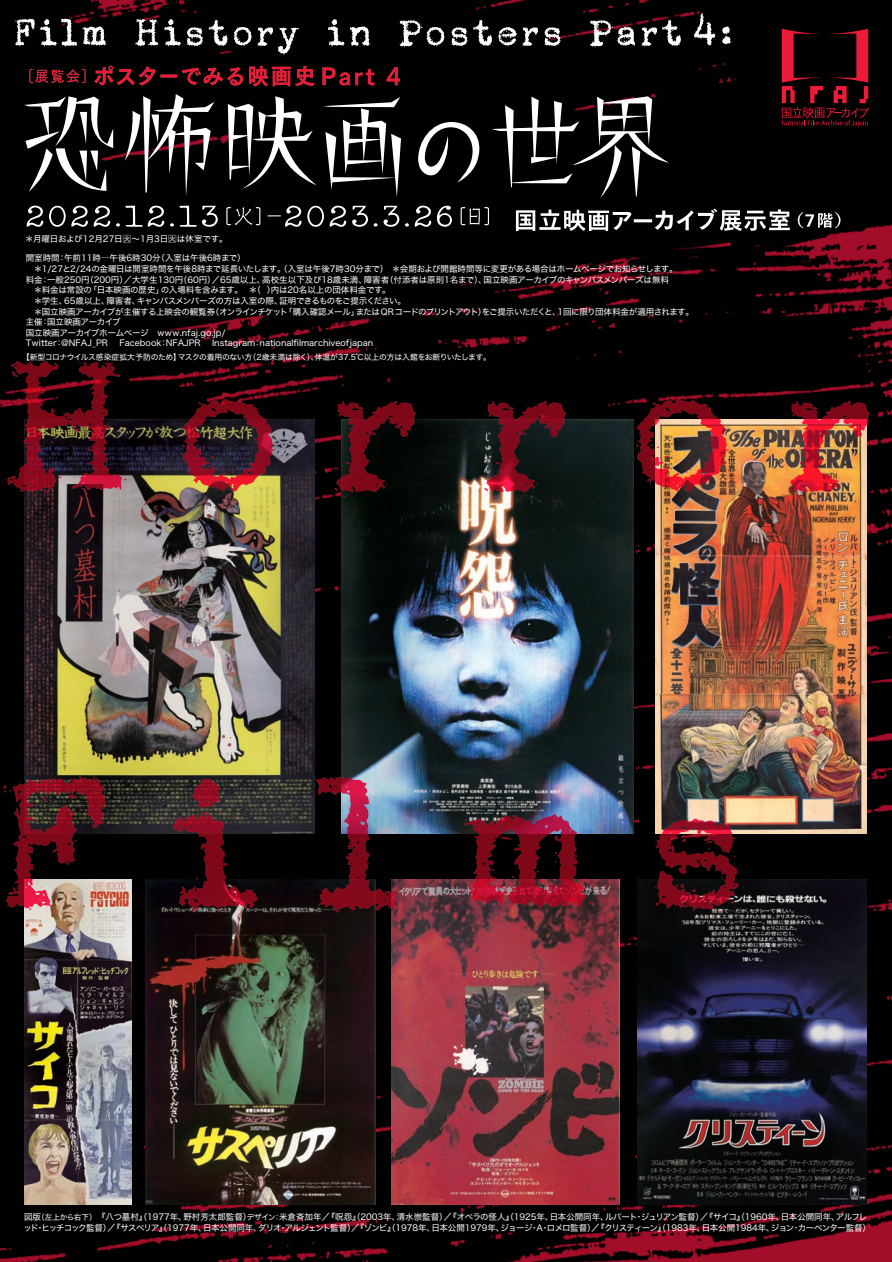
<style>
.page{position:relative;width:892px;height:1262px;background:#fff}
.page>*{position:absolute;margin:0;border:0;box-sizing:border-box;transform-origin:0 0}
.段落スタイル_1{font:8.55px "Hira Kaku Std W4";letter-spacing:-.01em;color:#fff}
.段落スタイル_1-2{font:8.55px "Hira Kaku Std W4";letter-spacing:-.03em;color:#fff}
.段落スタイル_1-3{font:8.55px "Hira Kaku Std W4";letter-spacing:-.09em;color:#fff}
.段落スタイル_1-4{font:8.55px "Hira Kaku Std W4";letter-spacing:-.035em;color:#fff}
.段落スタイル_1-5{font:8.55px "Hiragino Sans W4";letter-spacing:-.01em;color:#fff}
.段落スタイル_1-6{font:8.55px "Hira Kaku Std W4";letter-spacing:-.085em;color:#fff}
.段落スタイル_1-7{font:8.55px "Hira Kaku Std W4";letter-spacing:-.045em;color:#fff}
.段落スタイル_1-8{font:8.55px "Hira Kaku Std W4";letter-spacing:-.04em;color:#fff}
.段落スタイル_1-9{font:8.55px "Hira Kaku Std W4";letter-spacing:-.08em;color:#fff}
.段落スタイル_1-10{font:8.55px "Hira Kaku Std W4";letter-spacing:-.065em;color:#fff}
.段落スタイル_1-11{font:8.55px "Hira Kaku Std W4";letter-spacing:-.07em;color:#fff}
.段落スタイル_1-12{font:8.55px "Hira Kaku Std W4";letter-spacing:-.13em;color:#fff}
.段落スタイル_1-13{font:8.55px "Hira Kaku Std W4";letter-spacing:-.11em;color:#fff}
.t1{font:7.8px "Hira Kaku Std W4";letter-spacing:-.025em;color:#fff}
.t2{font:7.8px "Hira Kaku Std W4";letter-spacing:-.05em;color:#fff}
.t3{font:7.8px "Hira Kaku Std W4";letter-spacing:-.005em;color:#fff}
.t4{font:7.8px "Hira Kaku Std W4";letter-spacing:-.045em;color:#fff}
.段落スタイル_1-14{font:7.65px "Hira Kaku Std W4";letter-spacing:-.04em;color:#fff}
.s1{font-size:7.65px}
</style>
<div class="page">
<div style="left:0;top:0;width:891px;height:172px;background:#020101"></div>
<img style="left:0;top:172px;width:891px;height:461px">
<img style="left:0;top:633px;width:891px;height:629px">
<img style="left:24px;top:913px;width:107px;height:291px">
<img style="left:637px;top:880px;width:229px;height:324px">
<img style="left:391px;top:913px;width:228px;height:291px">
<img style="left:145px;top:913px;width:230px;height:291px">
<img style="left:341px;top:498px;width:292px;height:277px">
<img style="left:24px;top:498px;width:291px;height:277px">
<img style="left:655px;top:498px;width:211px;height:336px">
<img style="left:3px;top:775px;width:736px;height:138px">
<img style="left:7px;top:360px;width:863px;height:138px">
<svg style="left:516px;top:209px;width:324px;height:22px"></svg>
<svg style="left:15px;top:13px;width:715px;height:42px;background:#2a2727"></svg>
<svg style="left:781px;top:29px;width:88px;height:98px;background:#3f070f"></svg>
<svg style="left:94px;top:66px;width:306px;height:20px;background:#4e0c14"></svg>
<svg style="left:323px;top:97px;width:78px;height:100px"></svg>
<svg style="left:228px;top:96px;width:89px;height:93px"></svg>
<svg style="left:125px;top:94px;width:89px;height:103px"></svg>
<svg style="left:418px;top:122px;width:62px;height:61px"></svg>
<svg style="left:491px;top:96px;width:178px;height:102px;background:#2d2c2c"></svg>
<svg style="left:24px;top:96px;width:89px;height:96px"></svg>
<svg style="left:27px;top:206px;width:462px;height:21px;background:#343333"></svg>
<svg style="left:29px;top:69px;width:56px;height:14px"></svg>
<p class="段落スタイル_1-5" style="left:25px;top:231px;width:204px">＊月曜日および12月27日火～1月3日火は休室です。</p>
<p class="段落スタイル_1" style="left:64px;top:252px;width:183px">午前11時―午後6時30 （分入室は午後6時まで(</p>
<p class="段落スタイル_1" style="left:26px;top:252px;width:36px">開室時間</p>
<p class="段落スタイル_1-2" style="left:26px;top:262px;width:653px">　＊1/27と2/24の金曜日は開室時間を午後8時まで延長いたします。（入室は午後7時30分まで）　＊会期および開館時間等に変更がある場合はホームページでお知らせします。</p>
<p class="段落スタイル_1-7" style="left:483px;top:273px;width:187px">国立映画アーカイブのキャンパスメンバーズは無料</p>
<p class="段落スタイル_1" style="left:58px;top:252px;width:10px">：</p>
<p class="段落スタイル_1" style="left:47px;top:273px;width:170px">一般250 （円 200円／）大学生130 （円 60円）</p>
<p class="段落スタイル_1" style="left:385px;top:273px;width:103px">（付添者は原則1名まで）、</p>
<p class="段落スタイル_1" style="left:211px;top:273px;width:55px">／65歳以上、</p>
<p class="段落スタイル_1" style="left:262px;top:273px;width:106px">高校生以下及び18歳未満、</p>
<p class="段落スタイル_1" style="left:364px;top:273px;width:27px">障害者</p>
<p class="段落スタイル_1" style="left:26px;top:273px;width:19px">料金</p>
<p class="段落スタイル_1" style="left:41px;top:273px;width:10px">：</p>
<p class="段落スタイル_1" style="left:271px;top:284px;width:121px">内は20名以上の団体料金です。</p>
<p class="段落スタイル_1" style="left:89px;top:284px;width:77px">「日本映画の歴史」</p>
<p class="段落スタイル_1-2" style="left:161px;top:284px;width:116px">の入場料を含みます。　＊（ ）</p>
<p class="段落スタイル_1" style="left:26px;top:284px;width:68px">　＊料金は常設の</p>
<p class="段落スタイル_1-4" style="left:137px;top:294px;width:147px">キャンパスメンバーズの方は入室の際、</p>
<p class="段落スタイル_1" style="left:106px;top:294px;width:36px">障害者、</p>
<p class="段落スタイル_1" style="left:64px;top:294px;width:47px">65歳以上、</p>
<p class="段落スタイル_1" style="left:26px;top:294px;width:43px">　＊学生、</p>
<p class="段落スタイル_1-3" style="left:279px;top:294px;width:128px">証明できるものをご提示ください。</p>
<p class="段落スタイル_1" style="left:26px;top:305px;width:191px">　＊国立映画アーカイブが主催する上映会の観覧券</p>
<p class="段落スタイル_1-8" style="left:47px;top:315px;width:75px">国立映画アーカイブ</p>
<p class="段落スタイル_1-13" style="left:211px;top:305px;width:79px">（オンラインチケット</p>
<p class="段落スタイル_1" style="left:284px;top:305px;width:77px">「購入確認メール」</p>
<p class="段落スタイル_1" style="left:478px;top:305px;width:10px">）</p>
<p class="段落スタイル_1-4" style="left:557px;top:305px;width:138px">1回に限り団体料金が適用されます。</p>
<p class="段落スタイル_1-3" style="left:355px;top:305px;width:206px">または QRコードのプリントアウトをご提示いただくと、</p>
<p class="段落スタイル_1" style="left:26px;top:315px;width:19px">主催</p>
<p class="段落スタイル_1" style="left:26px;top:326px;width:201px">国立映画アーカイブホームページ　www.nfaj.go j p. /</p>
<p class="段落スタイル_1" style="left:41px;top:315px;width:10px">：</p>
<p class="段落スタイル_1" style="left:61px;top:337px;width:102px">@NFAJ_PR 　Facebook</p>
<p class="段落スタイル_1" style="left:260px;top:337px;width:115px">nationalfilmarchiveofjapan</p>
<p class="段落スタイル_1" style="left:26px;top:337px;width:33px">Twitter</p>
<p class="段落スタイル_1" style="left:166px;top:337px;width:91px">NFAJPR 　Instagram</p>
<p class="段落スタイル_1" style="left:55px;top:337px;width:10px">：</p>
<p class="段落スタイル_1" style="left:159px;top:337px;width:10px">：</p>
<p class="段落スタイル_1" style="left:253px;top:337px;width:10px">：</p>
<p class="t2" style="left:22px;top:351px;width:160px">【新型コロナウイルス感染症拡大予防のため】</p>
<p class="t1" style="left:315px;top:351px;width:178px">体温が37.5℃以上の方は入館をお断りいたします。</p>
<p class="t4" style="left:178px;top:351px;width:76px">マスクの着用のない方</p>
<p class="t3" style="left:248px;top:351px;width:71px">（2歳未満は除く）、</p>
<p class="段落スタイル_1" style="left:89px;top:1211px;width:99px"><span class="s1">）</span>　『八つ墓村』（1977年、</p>
<p class="段落スタイル_1" style="left:327px;top:1211px;width:75px">『呪怨』（2003年、</p>
<p class="段落スタイル_1" style="left:448px;top:1211px;width:106px">『オペラの怪人』（1925年、</p>
<p class="段落スタイル_1" style="left:705px;top:1211px;width:81px">『サイコ』（1960年、</p>
<p class="段落スタイル_1" style="left:279px;top:1211px;width:52px">米倉斉加年／</p>
<p class="段落スタイル_1" style="left:549px;top:1211px;width:60px">日本公開同年、</p>
<p class="段落スタイル_1" style="left:780px;top:1211px;width:60px">日本公開同年、</p>
<p class="段落スタイル_1" style="left:397px;top:1211px;width:57px">清水崇監督／）</p>
<p class="段落スタイル_1-10" style="left:605px;top:1211px;width:104px">ルパートジュリアン監督／）</p>
<p class="段落スタイル_1" style="left:183px;top:1211px;width:69px">野村芳太郎監督）</p>
<p class="段落スタイル_1" style="left:24px;top:1211px;width:18px">図版</p>
<p class="段落スタイル_1-14" style="left:37px;top:1211px;width:54px">（左上から右下</p>
<p class="段落スタイル_1-14" style="left:247px;top:1211px;width:30px">デザイン</p>
<p class="段落スタイル_1" style="left:835px;top:1211px;width:33px">アルフレ</p>
<p class="段落スタイル_1-14" style="left:273px;top:1211px;width:9px">：</p>
<p class="段落スタイル_1" style="left:634px;top:1211px;width:10px">・</p>
<p class="段落スタイル_1-6" style="left:258px;top:1222px;width:178px">ダリオアルジェント監督 『／） ゾンビ』（1978年、</p>
<p class="段落スタイル_1-8" style="left:112px;top:1222px;width:96px">『サスペリア』（1977年、</p>
<p class="段落スタイル_1-9" style="left:596px;top:1222px;width:110px">『クリスティーン』（1983年、</p>
<p class="段落スタイル_1" style="left:203px;top:1222px;width:60px">日本公開同年、</p>
<p class="段落スタイル_1" style="left:431px;top:1222px;width:74px">日本公開1979年、</p>
<p class="段落スタイル_1" style="left:701px;top:1222px;width:74px">日本公開1984年、</p>
<p class="段落スタイル_1-12" style="left:23px;top:1222px;width:94px">ッドヒッチコック監督／）</p>
<p class="段落スタイル_1" style="left:547px;top:1222px;width:54px">ロメロ監督／）</p>
<p class="段落スタイル_1-11" style="left:771px;top:1222px;width:102px">ジョンカーペンター監督(</p>
<p class="段落スタイル_1" style="left:500px;top:1222px;width:34px">ジョージ</p>
<p class="段落スタイル_1" style="left:536px;top:1222px;width:14px">・A</p>
<p class="段落スタイル_1" style="left:36px;top:1222px;width:10px">・</p>
<p class="段落スタイル_1" style="left:279px;top:1222px;width:10px">・</p>
<p class="段落スタイル_1" style="left:530px;top:1222px;width:10px">・</p>
<p class="段落スタイル_1" style="left:791px;top:1222px;width:10px">・</p>
</div>
